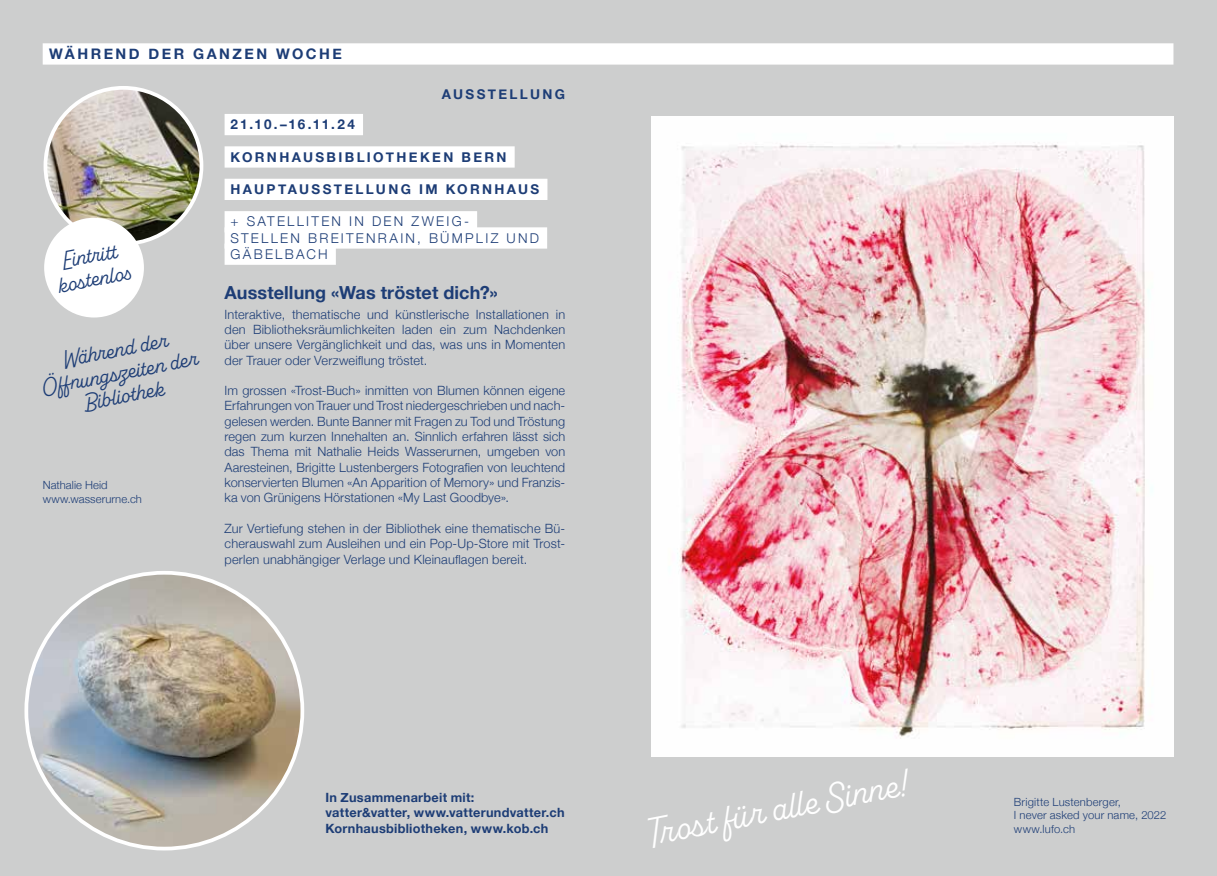
<style>
.page{position:relative;width:1217px;height:876px;background:#fff}
.page>*{position:absolute;margin:0;border:0;box-sizing:border-box;transform-origin:0 0}
.t1{font:38.55px "Alkaline";color:#fff}
.t2{font:23.55px/23.2px "Alkaline";color:#1d3d76;text-align:center}
.t3{font:700 18px "Helvetica Neue";letter-spacing:.005em;color:#1d3d76}
.t4{font:700 14.55px "Helvetica Neue";letter-spacing:.17em;color:#1d3d76}
.t5{font:700 13.5px "Helvetica Neue";letter-spacing:.175em;color:#1d3d76}
.t6{font:300 13.5px/16.2px "Helvetica Neue";letter-spacing:.17em;color:#1d3d76}
.t7{font:300 12.75px/15.3px "Helvetica Neue";letter-spacing:.01em;color:#1d3d76;text-align:justify}
.t8{font:700 12.75px/15.3px "Helvetica Neue";letter-spacing:.02em;color:#1d3d76}
.t9{font:300 11.25px/13.5px "Helvetica Neue";letter-spacing:.015em;color:#1d3d76}
</style>
<div class="page">
<div style="left:0;top:0;width:1216px;height:876px;background:#cdcece"></div>
<div style="left:43px;top:43px;width:1130px;height:22px;background:#fff"></div>
<img style="left:45px;top:88px;width:156px;height:156px;border-radius:78px">
<div style="left:44px;top:86px;width:159px;height:160px;border:4px solid #fff;border-radius:50%"></div>
<div style="left:44px;top:218px;width:100px;height:99px;background:#fff;border-radius:50%"></div>
<div style="left:224px;top:114px;width:139px;height:21px;background:#fff"></div>
<div style="left:224px;top:146px;width:290px;height:22px;background:#fff"></div>
<div style="left:224px;top:179px;width:323px;height:21px;background:#fff"></div>
<div style="left:224px;top:211px;width:253px;height:21px;background:#fff"></div>
<div style="left:224px;top:227px;width:323px;height:22px;background:#fff"></div>
<div style="left:224px;top:244px;width:112px;height:21px;background:#fff"></div>
<img style="left:26px;top:573px;width:276px;height:276px;border-radius:138px">
<img style="left:651px;top:116px;width:522px;height:640px">
<p class="t4" style="left:49px;top:42px;width:294px">WÄHREND DER GANZEN WOCHE</p>
<p class="t5" style="left:441px;top:83px;width:125px">AUSSTELLUNG</p>
<h2 class="t2" style="left:51px;top:252px;width:67px;rotate:-11deg">Eintritt kos tenlos</h2>
<h2 class="t2" style="left:35px;top:354px;width:161px;rotate:-11deg">Während der<br>Öff nungszeiten der<br>Bibliothek</h2>
<p class="t9" style="left:43px;top:478px;width:101px">Nathalie Heid www.wasserurne.ch</p>
<p class="t5" style="left:230px;top:114px;width:126px">21.10.–16.11.24</p>
<p class="t5" style="left:230px;top:146px;width:277px">KORNHAUSBIBLIOTHEKEN BERN</p>
<p class="t5" style="left:230px;top:179px;width:310px">HAUPTAUSSTELLUNG IM KORNHAUS</p>
<p class="t6" style="left:230px;top:213px;width:310px">+ SATELLITEN IN DEN ZWEIG-<br>STELLEN BREITENRAIN, BÜMPLIZ UND<br>GÄBELBACH</p>
<h3 class="t3" style="left:224px;top:279px;width:275px">Ausstellung «Was tröstet dich?»</h3>
<p class="t7" style="left:224px;top:306px;width:342px">Interaktive, thematische und künstlerische Installationen in den Bibliotheksräumlichkeiten laden ein zum Nachdenken über unsere Vergänglichkeit und das, was uns in Momenten der Trauer oder Verzweiflung tröstet.</p>
<p class="t7" style="left:224px;top:382px;width:342px">Im grossen «Trost-Buch» inmitten von Blumen können eigene Erfahrungen von Trauer und Trost niedergeschrieben und nach&shy;gelesen werden. Bunte Banner mit Fragen zu Tod und Tröstung regen zum kurzen Innehalten an. Sinnlich erfahren lässt sich das Thema mit Nathalie Heids Wasserurnen, umgeben von Aaresteinen, Brigitte Lustenbergers Fotografien von leuchtend konservierten Blumen «An Apparition of Memory» und Franzis&shy;ka von Grünigens Hörstationen «My Last Goodbye».</p>
<p class="t7" style="left:224px;top:520px;width:342px">Zur Vertiefung stehen in der Bibliothek eine thematische Bü&shy;cherauswahl zum Ausleihen und ein Pop-Up-Store mit Trost&shy;perlen unabhängiger Verlage und Kleinauflagen bereit.</p>
<p class="t8" style="left:325px;top:790px;width:240px">In Zusammenarbeit mit:<br>vatter&amp;vatter, www.vatterundvatter.ch<br>Kornhausbibliotheken, www.kob.ch</p>
<h1 class="t1" style="left:643px;top:810px;width:262px;rotate:-11deg">Tros t für alle Sinne!</h1>
<p class="t9" style="left:1013px;top:794px;width:154px">Brigitte Lustenberger,<br>I never asked your name, 2022 www.lufo.ch</p>
</div>
